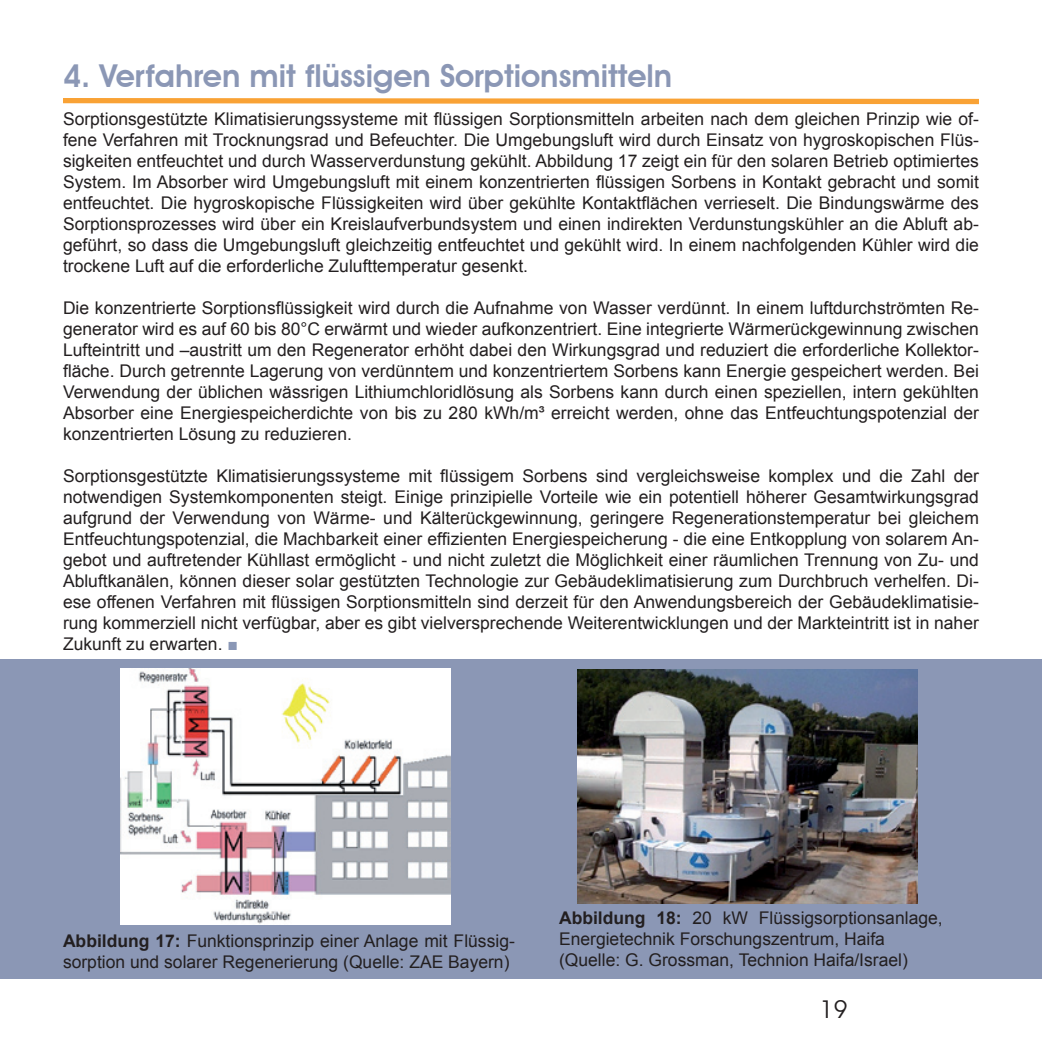
<style>
.page{position:relative;width:1042px;height:1042px;background:#fff}
.page>*{position:absolute;margin:0;border:0;box-sizing:border-box;transform-origin:0 0}
.t1{font:600 31.5px "Avant Garde IT Cby BT";color:#8b97b5}
.t2{font:24.5px "Avant Garde IT Cby BT";color:#231f20}
.t3{font:17.5px/21px "Arial";color:#231f20;text-align:justify}
.s1{color:#8a97b6}
.s2{font-weight:700}
</style>
<div class="page">
<div style="left:0;top:660px;width:1042px;height:319px;background:#8b97b5"></div>
<svg style="left:63px;top:98px;width:916px;height:7px"></svg>
<img style="left:121px;top:668px;width:329px;height:256px">
<img style="left:577px;top:670px;width:341px;height:233px">
<h1 class="t1" style="left:63px;top:57px;width:611px">4. Verfahren mit flüssigen Sorptionsmitteln</h1>
<p class="t3" style="left:63px;top:109px;width:917px">Sorptionsgestützte Klimatisierungssysteme mit flüssigen Sorptionsmitteln arbeiten nach dem gleichen Prinzip wie of&shy;fene Verfahren mit Trocknungsrad und Befeuchter. Die Umgebungsluft wird durch Einsatz von hygroskopischen Flüs&shy;sigkeiten entfeuchtet und durch Wasserverdunstung gekühlt. Abbildung 17 zeigt ein für den solaren Betrieb optimiertes System. Im Absorber wird Umgebungsluft mit einem konzentrierten flüssigen Sorbens in Kontakt gebracht und somit entfeuchtet. Die hygroskopische Flüssigkeiten wird über gekühlte Kontaktflächen verrieselt. Die Bindungswärme des Sorptionsprozesses wird über ein Kreislaufverbundsystem und einen indirekten Verdunstungskühler an die Abluft ab&shy;geführt, so dass die Umgebungsluft gleichzeitig entfeuchtet und gekühlt wird. In einem nachfolgenden Kühler wird die trockene Luft auf die erforderliche Zulufttemperatur gesenkt.</p>
<p class="t3" style="left:63px;top:298px;width:917px">Die konzentrierte Sorptionsflüssigkeit wird durch die Aufnahme von Wasser verdünnt. In einem luftdurchströmten Re&shy;generator wird es auf 60 bis 80°C erwärmt und wieder aufkonzentriert. Eine integrierte Wärmerückgewinnung zwischen Lufteintritt und –austritt um den Regenerator erhöht dabei den Wirkungsgrad und reduziert die erforderliche Kollektor&shy;fläche. Durch getrennte Lagerung von verdünntem und konzentriertem Sorbens kann Energie gespeichert werden. Bei Verwendung der üblichen wässrigen Lithiumchloridlösung als Sorbens kann durch einen speziellen, intern gekühlten Absorber eine Energiespeicherdichte von bis zu 280 kWh/m³ erreicht werden, ohne das Entfeuchtungspotenzial der konzentrierten Lösung zu reduzieren.</p>
<p class="t3" style="left:63px;top:466px;width:917px">Sorptionsgestützte Klimatisierungssysteme mit flüssigem Sorbens sind vergleichsweise komplex und die Zahl der notwendigen Systemkomponenten steigt. Einige prinzipielle Vorteile wie ein potentiell höherer Gesamtwirkungsgrad aufgrund der Verwendung von Wärme- und Kälterückgewinnung, geringere Regenerationstemperatur bei gleichem Entfeuchtungspotenzial, die Machbarkeit einer effizienten Energiespeicherung - die eine Entkopplung von solarem An&shy;gebot und auftretender Kühllast ermöglicht - und nicht zuletzt die Möglichkeit einer räumlichen Trennung von Zu- und Abluftkanälen, können dieser solar gestützten Technologie zur Gebäudeklimatisierung zum Durchbruch verhelfen. Di&shy;ese offenen Verfahren mit flüssigen Sorptionsmitteln sind derzeit für den Anwendungsbereich der Gebäudeklimatisie&shy;rung kommerziell nicht verfügbar, aber es gibt vielversprechende Weiterentwicklungen und der Markteintritt ist in naher Zukunft zu erwarten. <span class="s1">■</span></p>
<p class="t3" style="left:63px;top:930px;width:453px"><span class="s2">Abbildung 17:</span> Funktionsprinzip einer Anlage mit Flüssig&shy;sorption und solarer Regenerierung (Quelle: ZAE Bayern)</p>
<p class="t3" style="left:559px;top:907px;width:385px;text-align:left"><span class="s2">Abbildung 18:</span> 20 kW Flüssigsorptionsanlage,<br>Energietechnik Forschungszentrum, Haifa (Quelle: G. Grossman, Technion Haifa/Israel)</p>
<h2 class="t2" style="left:820px;top:995px;width:29px">19</h2>
</div>
